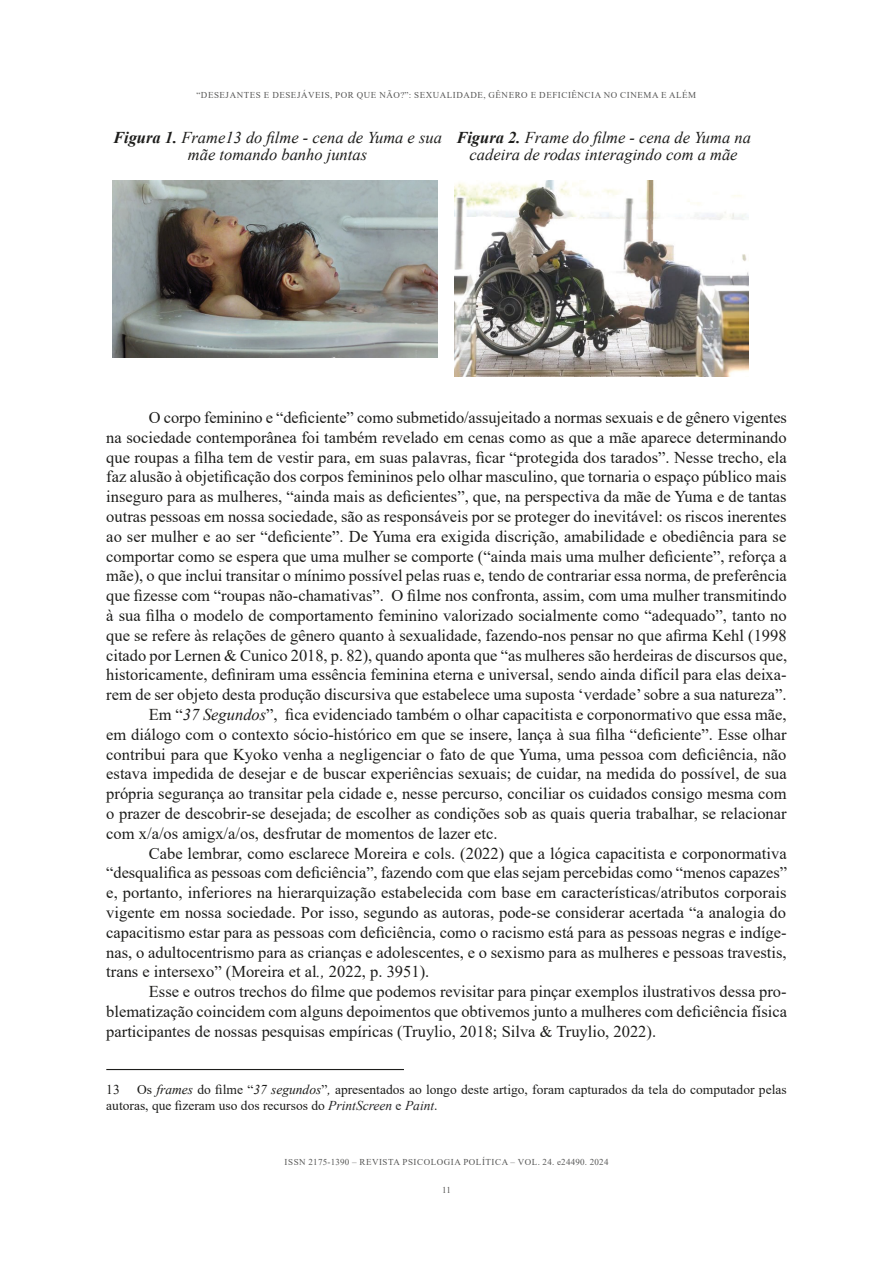
<style>
.page{position:relative;width:893px;height:1263px;background:#fff}
.page>*{position:absolute;margin:0;border:0;box-sizing:border-box;transform-origin:0 0}
.t1{font:16.5px "Times New Roman";color:#1d1d1b}
.t2{font:italic 16.5px/16.5px "Times New Roman";color:#1d1d1b;text-align:center}
.t3{font:13.5px/16.2px "Times New Roman";color:#1d1d1b}
.t4{font:9px "Times New Roman";letter-spacing:.06em;color:#575756}
.s1{font-weight:700}
.s2{font-style:italic}
.s3{font-style:italic;color:#262627}
.s4{color:#262627}
</style>
<div class="page">
<img style="left:112px;top:181px;width:326px;height:176px">
<img style="left:455px;top:181px;width:293px;height:195px">
<hr style="left:106px;top:1069px;width:298px;height:1px;background:#1d1d1b">
<p class="t4" style="left:197px;top:88px;width:501px">“DESEJANTES E DESEJÁVEIS, POR QUE NÃO?”: SEXUALIDADE, GÊNERO E DEFICIÊNCIA NO CINEMA E ALÉM</p>
<p class="t2" style="left:113px;top:129px;width:330px"><span class="s1">Figura 1.</span> Frame13 do filme - cena de Yuma e sua mãe tomando banho juntas</p>
<p class="t2" style="left:456px;top:129px;width:296px"><span class="s1">Figura 2.</span> Frame do filme - cena de Yuma na cadeira de rodas interagindo com a mãe</p>
<p class="t1" style="left:149px;top:406px;width:640px">O corpo feminino e “deficiente” como submetido/assujeitado a normas sexuais e de gênero vigentes</p>
<p class="t1" style="left:106px;top:426px;width:682px">na sociedade contemporânea foi também revelado em cenas como as que a mãe aparece determinando</p>
<p class="t1" style="left:106px;top:445px;width:682px">que roupas a filha tem de vestir para, em suas palavras, ficar “protegida dos tarados”. Nesse trecho, ela</p>
<p class="t1" style="left:106px;top:465px;width:682px">faz alusão à objetificação dos corpos femininos pelo olhar masculino, que tornaria o espaço público mais</p>
<p class="t1" style="left:106px;top:485px;width:682px">inseguro para as mulheres, “ainda mais as deficientes”, que, na perspectiva da mãe de Yuma e de tantas</p>
<p class="t1" style="left:106px;top:505px;width:682px">outras pessoas em nossa sociedade, são as responsáveis por se proteger do inevitável: os riscos inerentes</p>
<p class="t1" style="left:106px;top:525px;width:682px">ao ser mulher e ao ser “deficiente”. De Yuma era exigida discrição, amabilidade e obediência para se</p>
<p class="t1" style="left:106px;top:544px;width:682px">comportar como se espera que uma mulher se comporte (“ainda mais uma mulher deficiente”, reforça a</p>
<p class="t1" style="left:106px;top:564px;width:682px">mãe), o que inclui transitar o mínimo possível pelas ruas e, tendo de contrariar essa norma, de preferência</p>
<p class="t1" style="left:106px;top:584px;width:682px">que fizesse com “roupas não-chamativas”. O filme nos confronta, assim, com uma mulher transmitindo</p>
<p class="t1" style="left:106px;top:604px;width:682px">à sua filha o modelo de comportamento feminino valorizado socialmente como “adequado”, tanto no</p>
<p class="t1" style="left:106px;top:624px;width:682px">que se refere às relações de gênero quanto à sexualidade, fazendo-nos pensar no que afirma Kehl (1998</p>
<p class="t1" style="left:106px;top:643px;width:682px">citado por Lernen &amp; Cunico 2018, p. 82), quando aponta que “as mulheres são herdeiras de discursos que,</p>
<p class="t1" style="left:106px;top:663px;width:682px">historicamente, definiram uma essência feminina eterna e universal, sendo ainda difícil para elas deixa-</p>
<p class="t1" style="left:106px;top:683px;width:682px">rem de ser objeto desta produção discursiva que estabelece uma suposta ‘verdade’ sobre a sua natureza”.</p>
<p class="t1" style="left:149px;top:703px;width:639px">Em “<span class="s2">37 Segundos</span>”, fica evidenciado também o olhar capacitista e corponormativo que essa mãe,</p>
<p class="t1" style="left:106px;top:723px;width:682px">em diálogo com o contexto sócio-histórico em que se insere, lança à sua filha “deficiente”. Esse olhar</p>
<p class="t1" style="left:106px;top:742px;width:682px">contribui para que Kyoko venha a negligenciar o fato de que Yuma, uma pessoa com deficiência, não</p>
<p class="t1" style="left:106px;top:762px;width:682px">estava impedida de desejar e de buscar experiências sexuais; de cuidar, na medida do possível, de sua</p>
<p class="t1" style="left:106px;top:782px;width:682px">própria segurança ao transitar pela cidade e, nesse percurso, conciliar os cuidados consigo mesma com</p>
<p class="t1" style="left:106px;top:802px;width:682px">o prazer de descobrir-se desejada; de escolher as condições sob as quais queria trabalhar, se relacionar</p>
<p class="t1" style="left:106px;top:822px;width:393px">com x/a/os amigx/a/os, desfrutar de momentos de lazer etc.</p>
<p class="t1" style="left:149px;top:841px;width:639px">Cabe lembrar, como esclarece Moreira e cols. (2022) que a lógica capacitista e corponormativa</p>
<p class="t1" style="left:106px;top:861px;width:682px">“desqualifica as pessoas com deficiência”, fazendo com que elas sejam percebidas como “menos capazes”</p>
<p class="t1" style="left:106px;top:881px;width:682px">e, portanto, inferiores na hierarquização estabelecida com base em características/atributos corporais</p>
<p class="t1" style="left:106px;top:901px;width:681px">vigente em nossa sociedade. Por isso, segundo as autoras, pode-se considerar acertada “a analogia do</p>
<p class="t1" style="left:106px;top:921px;width:682px">capacitismo estar para as pessoas com deficiência, como o racismo está para as pessoas negras e indíge-</p>
<p class="t1" style="left:106px;top:940px;width:682px">nas, o adultocentrismo para as crianças e adolescentes, e o sexismo para as mulheres e pessoas travestis,</p>
<p class="t1" style="left:106px;top:960px;width:325px">trans e intersexo” (Moreira et al<span class="s2">.,</span> 2022, p. 3951).</p>
<p class="t1" style="left:149px;top:980px;width:639px">Esse e outros trechos do filme que podemos revisitar para pinçar exemplos ilustrativos dessa pro-</p>
<p class="t1" style="left:106px;top:1000px;width:682px">blematização coincidem com alguns depoimentos que obtivemos junto a mulheres com deficiência física</p>
<p class="t1" style="left:106px;top:1020px;width:551px">participantes de nossas pesquisas empíricas (Truylio, 2018; Silva &amp; Truylio, 2022).</p>
<p class="t3" style="left:106px;top:1081px;width:682px;text-indent:31px">Os <span class="s2">frames</span> do filme “<span class="s2">37 segundos</span>”<span class="s2">,</span> apresentados ao longo deste artigo, foram capturados da tela do computador pelas autoras, que fizeram uso dos recursos do <span class="s3">PrintScreen</span> <span class="s4">e</span> <span class="s3">Paint</span>.</p>
<p class="t3" style="left:106px;top:1081px;width:15px">13</p>
<p class="t4" style="left:285px;top:1156px;width:325px">ISSN 2175-1390 – REVISTA PSICOLOGIA POLÍTICA – VOL. 24. e24490. 2024</p>
<p class="t4" style="left:442px;top:1184px;width:10px">11</p>
</div>
